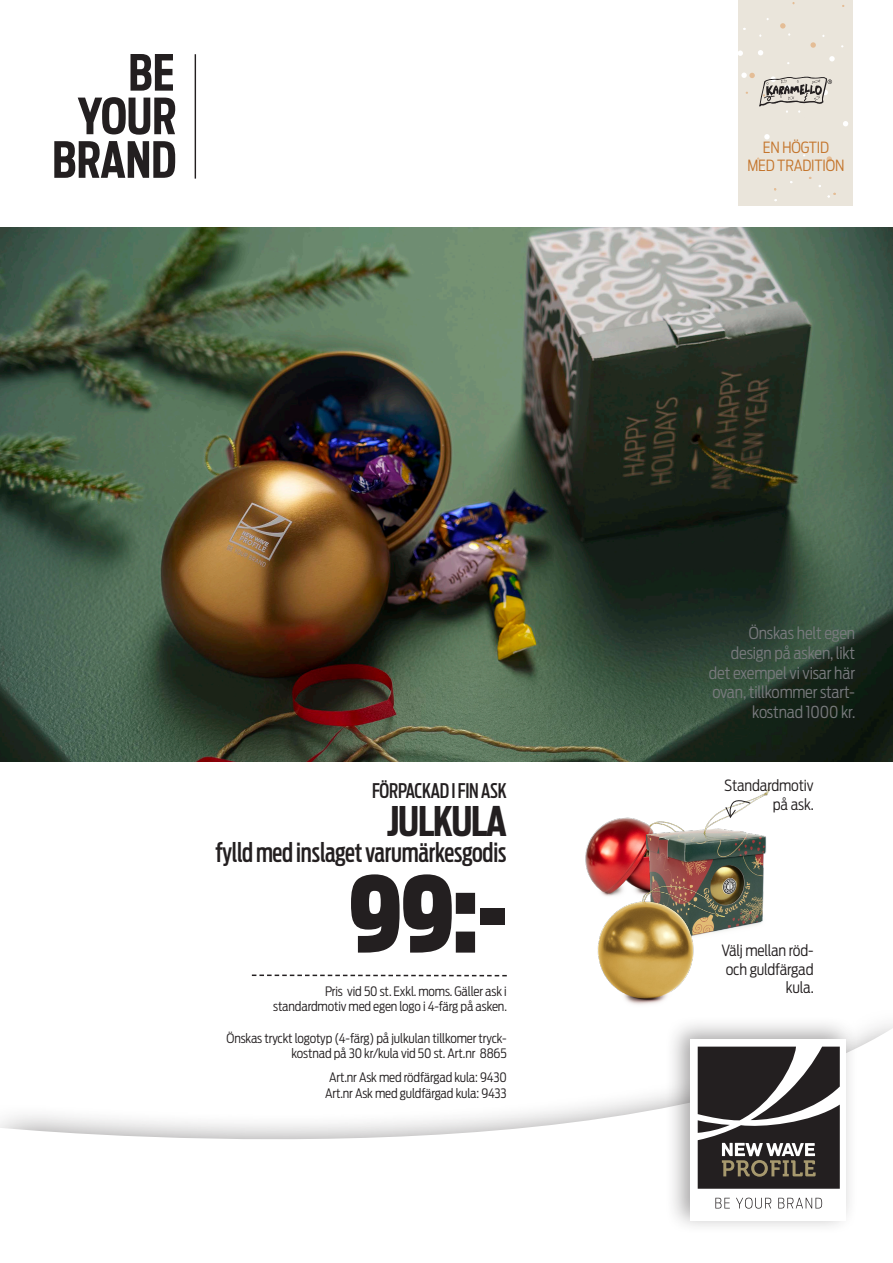
<style>
.page{position:relative;width:893px;height:1263px;background:#fff}
.page>*{position:absolute;margin:0;border:0;box-sizing:border-box;transform-origin:0 0}
.t1{font:900 104.1px "Antenna Extra Cond";color:#231f20}
.t2{font:700 40.5px "Antenna Extra Cond";letter-spacing:-.03em;color:#231f20}
.t3{font:500 26.25px "Antenna Extra Cond";letter-spacing:-.01em;color:#231f20}
.t4{font:500 20.1px "Antenna Extra Cond";letter-spacing:-.01em;color:#231f20}
.t5{font:300 16.35px/19.6px "Antenna Cond";letter-spacing:-.01em;color:#787a7d;text-align:right}
.t6{font:300 15.45px/18.5px "Antenna Cond";letter-spacing:-.01em;color:#231f20;text-align:right}
.t7{font:300 15.3px/17.9px "Antenna Cond";letter-spacing:-.01em;color:#c4752c;text-align:center}
.t8{font:300 12.9px/15.5px "Antenna Cond";letter-spacing:-.01em;color:#231f20;text-align:right}
</style>
<div class="page">
<div style="left:738px;top:0;width:115px;height:206px;background:#eae5db"></div>
<svg style="left:829px;top:56px;width:6px;height:6px"></svg>
<svg style="left:764px;top:134px;width:6px;height:6px"></svg>
<svg style="left:758px;top:50px;width:5px;height:6px"></svg>
<svg style="left:780px;top:23px;width:10px;height:13px"></svg>
<svg style="left:810px;top:42px;width:6px;height:6px"></svg>
<svg style="left:826px;top:156px;width:6px;height:6px"></svg>
<svg style="left:843px;top:121px;width:5px;height:5px"></svg>
<svg style="left:738px;top:50px;width:5px;height:6px"></svg>
<svg style="left:827px;top:193px;width:9px;height:5px"></svg>
<svg style="left:54px;top:141px;width:121px;height:37px"></svg>
<svg style="left:78px;top:97px;width:97px;height:38px"></svg>
<svg style="left:130px;top:54px;width:43px;height:37px"></svg>
<hr style="left:195px;top:54px;width:1px;height:125px;background:#231f20">
<svg style="left:0;top:1028px;width:892px;height:111px"></svg>
<div style="left:665px;top:1015px;width:193px;height:219px;background:#231f20;opacity:.4"></div>
<div style="left:690px;top:1039px;width:156px;height:181px;background:#fff"></div>
<svg style="left:715px;top:1198px;width:15px;height:10px"></svg>
<svg style="left:736px;top:1198px;width:35px;height:10px"></svg>
<svg style="left:778px;top:1198px;width:44px;height:10px"></svg>
<svg style="left:698px;top:1046px;width:142px;height:143px;background:#4c4848"></svg>
<svg style="left:252px;top:974px;width:255px;height:2px"></svg>
<img style="left:0;top:227px;width:893px;height:534px">
<svg style="left:741px;top:72px;width:91px;height:41px"></svg>
<img style="left:585px;top:817px;width:48px;height:65px">
<img style="left:633px;top:786px;width:138px;height:144px">
<img style="left:593px;top:882px;width:137px;height:134px">
<svg style="left:725px;top:798px;width:26px;height:21px"></svg>
<p class="t4" style="left:372px;top:779px;width:136px">FÖRPACKAD I FIN ASK</p>
<p class="t2" style="left:387px;top:798px;width:122px">JULKULA</p>
<p class="t3" style="left:215px;top:837px;width:293px">fylld med inslaget varumärkesgodis</p>
<p class="t1" style="left:347px;top:854px;width:161px">99:-</p>
<p class="t8" style="left:325px;top:983px;width:183px">Pris vid 50 st. Exkl. moms. Gäller ask i</p>
<p class="t8" style="left:273px;top:999px;width:235px">standardmotiv med egen logo i 4-färg på asken.</p>
<p class="t8" style="left:227px;top:1030px;width:282px">Önskas tryckt logotyp (4-färg) på julkulan tillkomer tryck&shy;kostnad på 30 kr/kula vid 50 st. Art.nr 8865</p>
<p class="t8" style="left:329px;top:1069px;width:179px">Art.nr Ask med rödfärgad kula: 9430</p>
<p class="t8" style="left:325px;top:1085px;width:183px">Art.nr Ask med guldfärgad kula: 9433</p>
<p class="t7" style="left:747px;top:139px;width:99px">EN HÖGTID<br>MED TRADITION</p>
<p class="t5" style="left:749px;top:623px;width:108px">Önskas helt egen</p>
<p class="t5" style="left:731px;top:643px;width:126px">design på asken, likt</p>
<p class="t5" style="left:709px;top:663px;width:148px">det exempel vi visar här</p>
<p class="t5" style="left:712px;top:683px;width:144px">ovan, tillkommer start&shy;kostnad 1000 kr.</p>
<p class="t6" style="left:724px;top:776px;width:91px">Standardmotiv på ask.</p>
<p class="t6" style="left:721px;top:941px;width:94px">Välj mellan röd-</p>
<p class="t6" style="left:726px;top:960px;width:90px">och guldfärgad kula.</p>
</div>
